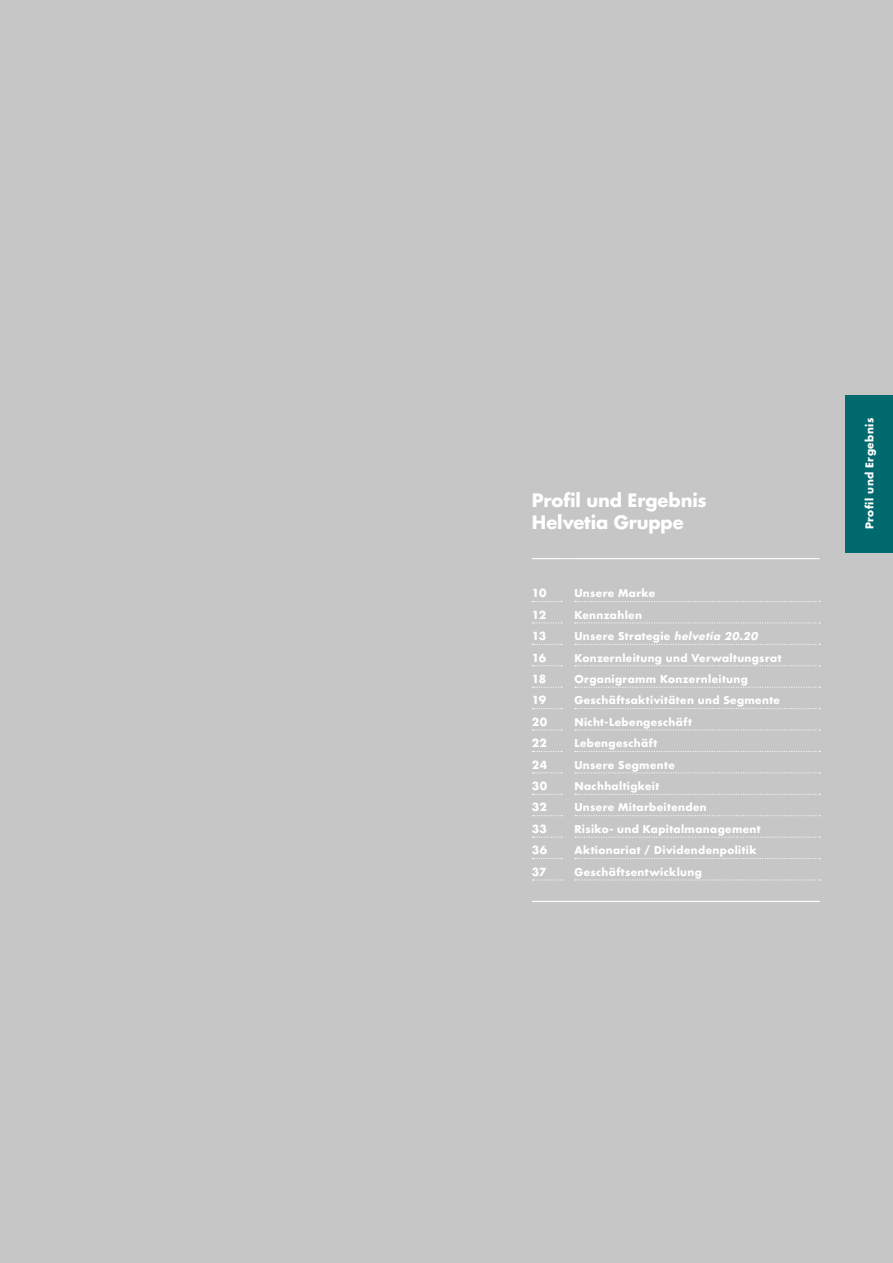
<style>
.page{position:relative;width:893px;height:1263px;background:#c7c6c7}
.page>*{position:absolute;margin:0;border:0;box-sizing:border-box;transform-origin:0 0}
.t1{font:700 18px/21.6px "Futura Std";letter-spacing:-.005em;color:#fff}
.t2{font:700 10.8px "Futura Std";letter-spacing:-.005em;color:#fff}
.t3{font:700 10.5px "Futura Std";letter-spacing:.035em;color:#fff}
.s1{font-style:italic}
</style>
<div class="page">
<div style="left:845px;top:395px;width:48px;height:157px;background:#006a6f"></div>
<hr style="left:532px;top:558px;width:30px;height:1px;background:#fff">
<svg style="left:562px;top:558px;width:12px;height:1px"></svg>
<hr style="left:574px;top:558px;width:246px;height:1px;background:#fff">
<svg style="left:532px;top:601px;width:30px;height:1px"></svg>
<svg style="left:575px;top:601px;width:245px;height:1px"></svg>
<svg style="left:532px;top:622px;width:30px;height:1px"></svg>
<svg style="left:575px;top:622px;width:245px;height:1px"></svg>
<svg style="left:532px;top:644px;width:30px;height:1px"></svg>
<svg style="left:532px;top:665px;width:30px;height:1px"></svg>
<svg style="left:532px;top:687px;width:30px;height:1px"></svg>
<svg style="left:532px;top:708px;width:30px;height:1px"></svg>
<svg style="left:532px;top:729px;width:30px;height:2px"></svg>
<svg style="left:532px;top:751px;width:30px;height:1px"></svg>
<svg style="left:532px;top:772px;width:30px;height:1px"></svg>
<svg style="left:532px;top:794px;width:30px;height:1px"></svg>
<svg style="left:532px;top:815px;width:30px;height:1px"></svg>
<svg style="left:532px;top:836px;width:30px;height:2px"></svg>
<svg style="left:532px;top:858px;width:30px;height:1px"></svg>
<svg style="left:532px;top:879px;width:30px;height:1px"></svg>
<hr style="left:532px;top:901px;width:30px;height:1px;background:#fff">
<svg style="left:562px;top:901px;width:12px;height:1px"></svg>
<svg style="left:575px;top:644px;width:245px;height:1px"></svg>
<svg style="left:575px;top:665px;width:245px;height:1px"></svg>
<svg style="left:575px;top:687px;width:245px;height:1px"></svg>
<svg style="left:575px;top:708px;width:245px;height:1px"></svg>
<svg style="left:575px;top:729px;width:245px;height:2px"></svg>
<svg style="left:575px;top:751px;width:245px;height:1px"></svg>
<svg style="left:575px;top:772px;width:245px;height:1px"></svg>
<svg style="left:575px;top:794px;width:245px;height:1px"></svg>
<svg style="left:575px;top:815px;width:245px;height:1px"></svg>
<svg style="left:575px;top:836px;width:245px;height:2px"></svg>
<svg style="left:575px;top:858px;width:245px;height:1px"></svg>
<svg style="left:575px;top:879px;width:245px;height:1px"></svg>
<hr style="left:574px;top:901px;width:246px;height:1px;background:#fff">
<h1 class="t1" style="left:532px;top:489px;width:176px">Profil und Ergebnis<br>Helvetia Gruppe</h1>
<p class="t2" style="left:532px;top:586px;width:16px">10</p>
<p class="t3" style="left:574px;top:586px;width:82px">Unsere Marke</p>
<p class="t2" style="left:532px;top:607px;width:16px">12</p>
<p class="t3" style="left:574px;top:608px;width:69px">Kennzahlen</p>
<p class="t2" style="left:532px;top:629px;width:16px">13</p>
<p class="t3" style="left:574px;top:629px;width:187px">Unsere Strategie <span class="s1">helvetia 20.20</span></p>
<p class="t2" style="left:532px;top:650px;width:16px">16</p>
<p class="t3" style="left:574px;top:651px;width:209px">Konzernleitung und Verwaltungsrat</p>
<p class="t2" style="left:532px;top:672px;width:16px">18</p>
<p class="t3" style="left:574px;top:672px;width:175px">Organigramm Konzernleitung</p>
<p class="t2" style="left:532px;top:693px;width:16px">19</p>
<p class="t3" style="left:574px;top:693px;width:207px">Geschäftsaktivitäten und Segmente</p>
<p class="t2" style="left:532px;top:714px;width:17px">20</p>
<p class="t3" style="left:574px;top:715px;width:119px">Nicht-Lebengeschäft</p>
<p class="t2" style="left:532px;top:736px;width:17px">22</p>
<p class="t3" style="left:574px;top:736px;width:84px">Lebengeschäft</p>
<p class="t2" style="left:532px;top:757px;width:17px">24</p>
<p class="t3" style="left:574px;top:758px;width:102px">Unsere Segmente</p>
<p class="t2" style="left:532px;top:779px;width:17px">30</p>
<p class="t3" style="left:574px;top:779px;width:86px">Nachhaltigkeit</p>
<p class="t2" style="left:532px;top:800px;width:16px">32</p>
<p class="t3" style="left:574px;top:800px;width:134px">Unsere Mitarbeitenden</p>
<p class="t2" style="left:532px;top:822px;width:17px">33</p>
<p class="t3" style="left:574px;top:822px;width:188px">Risiko- und Kapitalmanagement</p>
<p class="t2" style="left:532px;top:843px;width:17px">36</p>
<p class="t3" style="left:574px;top:843px;width:184px">Aktionariat / Dividendenpolitik</p>
<p class="t2" style="left:532px;top:864px;width:16px">37</p>
<p class="t3" style="left:574px;top:865px;width:129px">Geschäftsentwicklung</p>
<p class="t3" style="left:862px;top:529px;width:113px;rotate:-90deg">Profil und Ergebnis</p>
</div>
